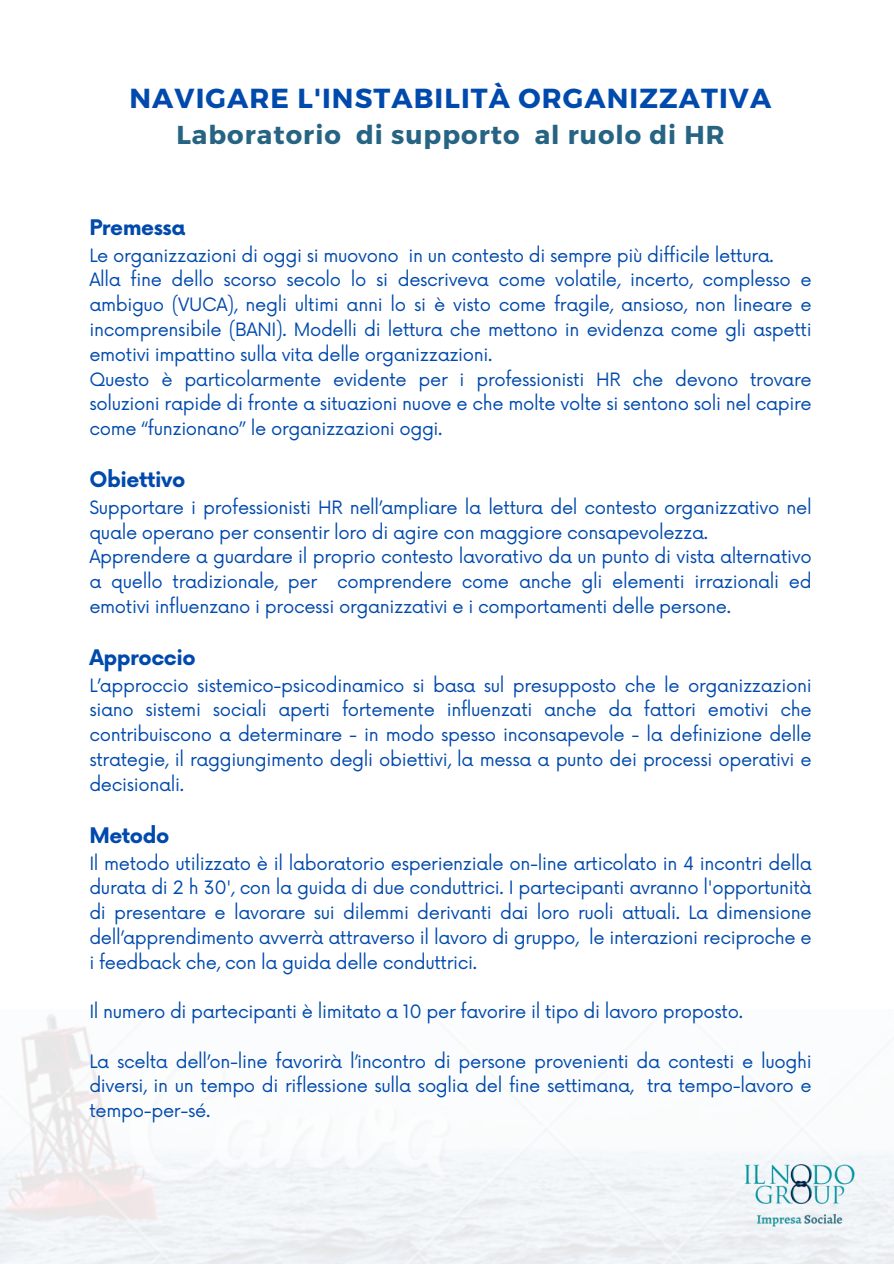
<style>
.page{position:relative;width:894px;height:1264px;background:#fff}
.page>*{position:absolute;margin:0;border:0;box-sizing:border-box;transform-origin:0 0}
.t1{font:700 27.6px "Montserrat";letter-spacing:.04em;color:#004aad}
.t2{font:700 25.95px "Montserrat";letter-spacing:.04em;color:#276483}
.t3{font:700 21px "Now";letter-spacing:-.02em;color:#004aad}
.t4{font:17.85px/24.8px "Now";letter-spacing:-.02em;color:#004aad;text-align:justify}
</style>
<div class="page">
<img style="left:733px;top:1146px;width:140px;height:96px">
<h1 class="t1" style="left:129px;top:80px;width:643px">NAVIGARE L'INSTABILITÀ ORGANIZZATIVA</h1>
<h2 class="t2" style="left:176px;top:118px;width:549px">Laboratorio di supporto al ruolo di HR</h2>
<p class="t3" style="left:89px;top:216px;width:98px">Premessa</p>
<p class="t4" style="left:89px;top:244px;width:685px">Le organizzazioni di oggi si muovono in un contesto di sempre più difficile lettura.</p>
<p class="t4" style="left:89px;top:268px;width:723px">Alla fine dello scorso secolo lo si descriveva come volatile, incerto, complesso e ambiguo (VUCA), negli ultimi anni lo si è visto come fragile, ansioso, non lineare e incomprensibile (BANI). Modelli di lettura che mettono in evidenza come gli aspetti emotivi impattino sulla vita delle organizzazioni.</p>
<p class="t4" style="left:89px;top:367px;width:723px">Questo è particolarmente evidente per i professionisti HR che devono trovare soluzioni rapide di fronte a situazioni nuove e che molte volte si sentono soli nel capire come “funzionano” le organizzazioni oggi.</p>
<p class="t3" style="left:89px;top:468px;width:97px">Obiettivo</p>
<p class="t4" style="left:89px;top:496px;width:723px">Supportare i professionisti HR nell’ampliare la lettura del contesto organizzativo nel quale operano per consentir loro di agire con maggiore consapevolezza.</p>
<p class="t4" style="left:89px;top:545px;width:723px">Apprendere a guardare il proprio contesto lavorativo da un punto di vista alternativo a quello tradizionale, per comprendere come anche gli elementi irrazionali ed emotivi influenzano i processi organizzativi e i comportamenti delle persone.</p>
<p class="t3" style="left:89px;top:645px;width:108px">Approccio</p>
<p class="t4" style="left:89px;top:673px;width:723px">L’approccio sistemico-psicodinamico si basa sul presupposto che le organizzazioni siano sistemi sociali aperti fortemente influenzati anche da fattori emotivi che contribuiscono a determinare - in modo spesso inconsapevole - la definizione delle strategie, il raggiungimento degli obiettivi, la messa a punto dei processi operativi e decisionali.</p>
<p class="t3" style="left:89px;top:823px;width:82px">Metodo</p>
<p class="t4" style="left:89px;top:851px;width:723px">Il metodo utilizzato è il laboratorio esperienziale on-line articolato in 4 incontri della durata di 2 h 30', con la guida di due conduttrici. I partecipanti avranno l'opportunità di presentare e lavorare sui dilemmi derivanti dai loro ruoli attuali. La dimensione dell’apprendimento avverrà attraverso il lavoro di gruppo, le interazioni reciproche e i feedback che, con la guida delle conduttrici.</p>
<p class="t4" style="left:89px;top:1000px;width:655px">Il numero di partecipanti è limitato a 10 per favorire il tipo di lavoro proposto.</p>
<p class="t4" style="left:89px;top:1049px;width:723px">La scelta dell’on-line favorirà l’incontro di persone provenienti da contesti e luoghi diversi, in un tempo di riflessione sulla soglia del fine settimana, tra tempo-lavoro e tempo-per-sé.</p>
</div>
